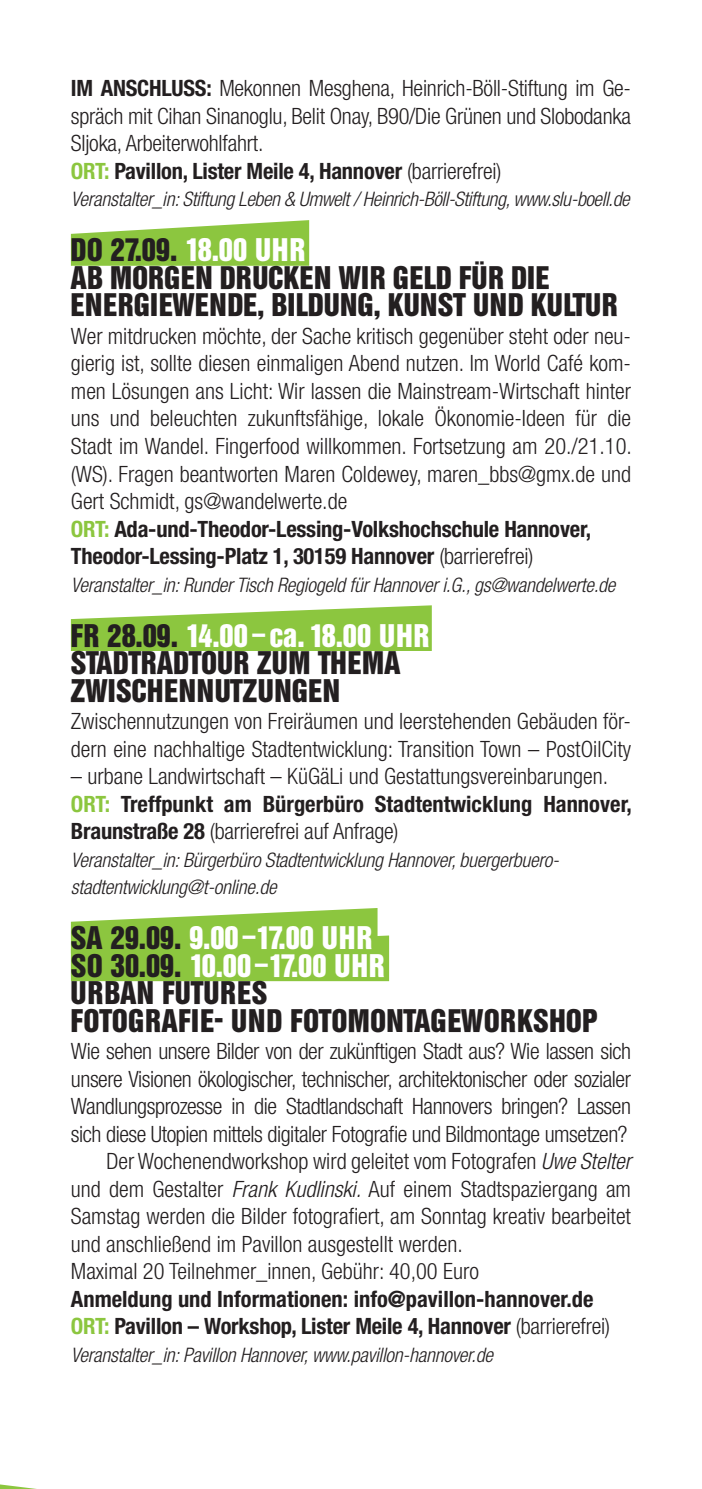
<style>
.page{position:relative;width:702px;height:1489px;background:#fff}
.page>*{position:absolute;margin:0;border:0;box-sizing:border-box;transform-origin:0 0}
.t1{font:32.5px/27.5px "Helvetica Inserat BQ";letter-spacing:.01em;color:#231f20}
.t2{font:300 condensed 22.5px/27.5px "Helvetica Neue";color:#231f20}
.t3{font:300 condensed 22.5px "Helvetica Neue";letter-spacing:-.02em;color:#231f20}
.t4{font:700 condensed 22.5px/27.5px "Helvetica Neue";color:#231f20}
.t5{font:italic 300 condensed 20px/27.5px "Helvetica Neue";letter-spacing:-.01em;color:#231f20}
.s1{font-weight:700}
.s2{font-weight:700;color:#8cc63f}
.s3{color:#fff}
.s4{font-style:italic}
.s5{color:#8cc63f}
.s6{font-weight:300}
</style>
<div class="page">
<svg style="left:71px;top:220px;width:238px;height:46px;background:#9ece5d"></svg>
<svg style="left:71px;top:605px;width:361px;height:46px;background:#9ece5d"></svg>
<svg style="left:71px;top:908px;width:318px;height:73px;background:#98cb53"></svg>
<p class="t2" style="left:71px;top:76px;width:561px"><span class="s1">IM ANSCHLUSS:</span> Mekonnen Mesghena, Heinrich-Böll-Stiftung im Ge&shy;spräch mit Cihan Sinanoglu, Belit Onay, B90/Die Grünen und Slobodanka Sljoka, Arbeiterwohlfahrt.<br><span class="s2">ORT:</span> <span class="s1">Pavillon, Lister Meile 4, Hannover</span> (barrierefrei)</p>
<p class="t5" style="left:71px;top:187px;width:560px">Veranstalter_in: Stiftung Leben &amp; Umwelt / Heinrich-Böll-Stiftung, www.slu-boell.de</p>
<h1 class="t1" style="left:71px;top:238px;width:548px">DO 27.09. <span class="s3">18.00 UHR<br></span>AB MORGEN DRUCKEN WIR GELD FÜR DIE<br>ENERGIEWENDE, BILDUNG, KUNST UND KULTUR</h1>
<p class="t2" style="left:71px;top:324px;width:562px">Wer mitdrucken möchte, der Sache kritisch gegenüber steht oder neu&shy;gierig ist, sollte diesen einmaligen Abend nutzen. Im World Café kom&shy;men Lösungen ans Licht: Wir lassen die Mainstream-Wirtschaft hinter uns und beleuchten zukunftsfähige, lokale Ökonomie-Ideen für die Stadt im Wandel. Fingerfood willkommen. Fortsetzung am 20./21.10. (WS). Fragen beantworten Maren Coldewey, maren_bbs@gmx.de und Gert Schmidt, gs@wandelwerte.de<br><span class="s2">ORT:</span> <span class="s1">Ada-und-Theodor-Lessing-Volkshochschule Hannover, Theodor-Lessing-Platz 1, 30159 Hannover</span> (barrierefrei)</p>
<p class="t5" style="left:71px;top:572px;width:546px">Veranstalter_in: Runder Tisch Regiogeld für Hannover i.G., gs@wandelwerte.de</p>
<h1 class="t1" style="left:71px;top:623px;width:360px">FR 28.09. <span class="s3">14.00–ca. 18.00 UHR<br></span>STADTRADTOUR ZUM THEMA<br>ZWISCHENNUTZUNGEN</h1>
<p class="t2" style="left:71px;top:709px;width:561px">Zwischennutzungen von Freiräumen und leerstehenden Gebäuden för&shy;dern eine nachhaltige Stadtentwicklung: Transition Town – PostOilCity</p>
<p class="t2" style="left:71px;top:764px;width:562px">– urbane Landwirtschaft – KüGäLi und Gestattungsvereinbarungen.<br><span class="s2">ORT:</span> <span class="s1">Treffpunkt am Bürgerbüro Stadtentwicklung Hannover,<br>Braunstraße 28</span> (barrierefrei auf Anfrage)</p>
<p class="t5" style="left:71px;top:847px;width:489px">Veranstalter_in: Bürgerbüro Stadtentwicklung Hannover, buergerbuero&shy;stadtentwicklung@t-online.de</p>
<h1 class="t1" style="left:71px;top:925px;width:528px">SA 29.09. <span class="s3">9.00–17.00 UHR<br></span>SO 30.09. <span class="s3">10.00–17.00 UHR<br></span>URBAN FUTURES<br>FOTOGRAFIE- UND FOTOMONTAGEWORKSHOP</h1>
<p class="t3" style="left:71px;top:1043px;width:561px">Wie sehen unsere Bilder von der zukünftigen Stadt aus? Wie lassen sich</p>
<p class="t3" style="left:71px;top:1070px;width:561px">unsere Visionen ökologischer, technischer, architektonischer oder sozialer</p>
<p class="t3" style="left:71px;top:1098px;width:561px">Wandlungsprozesse in die Stadtlandschaft Hannovers bringen? Lassen</p>
<p class="t3" style="left:71px;top:1125px;width:558px">sich diese Utopien mittels digitaler Fotografie und Bildmontage umsetzen?</p>
<p class="t2" style="left:106px;top:1149px;width:526px">Der Wochenendworkshop wird geleitet vom Fotografen <span class="s4">Uwe Stelter</span></p>
<p class="t2" style="left:71px;top:1176px;width:561px">und dem Gestalter <span class="s4">Frank Kudlinski.</span> Auf einem Stadtspaziergang am</p>
<p class="t2" style="left:71px;top:1204px;width:561px">Samstag werden die Bilder fotografiert, am Sonntag kreativ bearbeitet</p>
<p class="t2" style="left:71px;top:1231px;width:393px">und anschließend im Pavillon ausgestellt werden.</p>
<p class="t2" style="left:71px;top:1259px;width:409px">Maximal 20 Teilnehmer_innen, Gebühr: 40,00 Euro</p>
<p class="t4" style="left:71px;top:1286px;width:540px">Anmeldung und Informationen: info@pavillon-hannover.de<br><span class="s5">ORT:</span> Pavillon – Workshop, Lister Meile 4, Hannover <span class="s6">(barrierefrei)</span></p>
<p class="t5" style="left:71px;top:1342px;width:423px">Veranstalter_in: Pavillon Hannover, www.pavillon-hannover.de</p>
</div>
